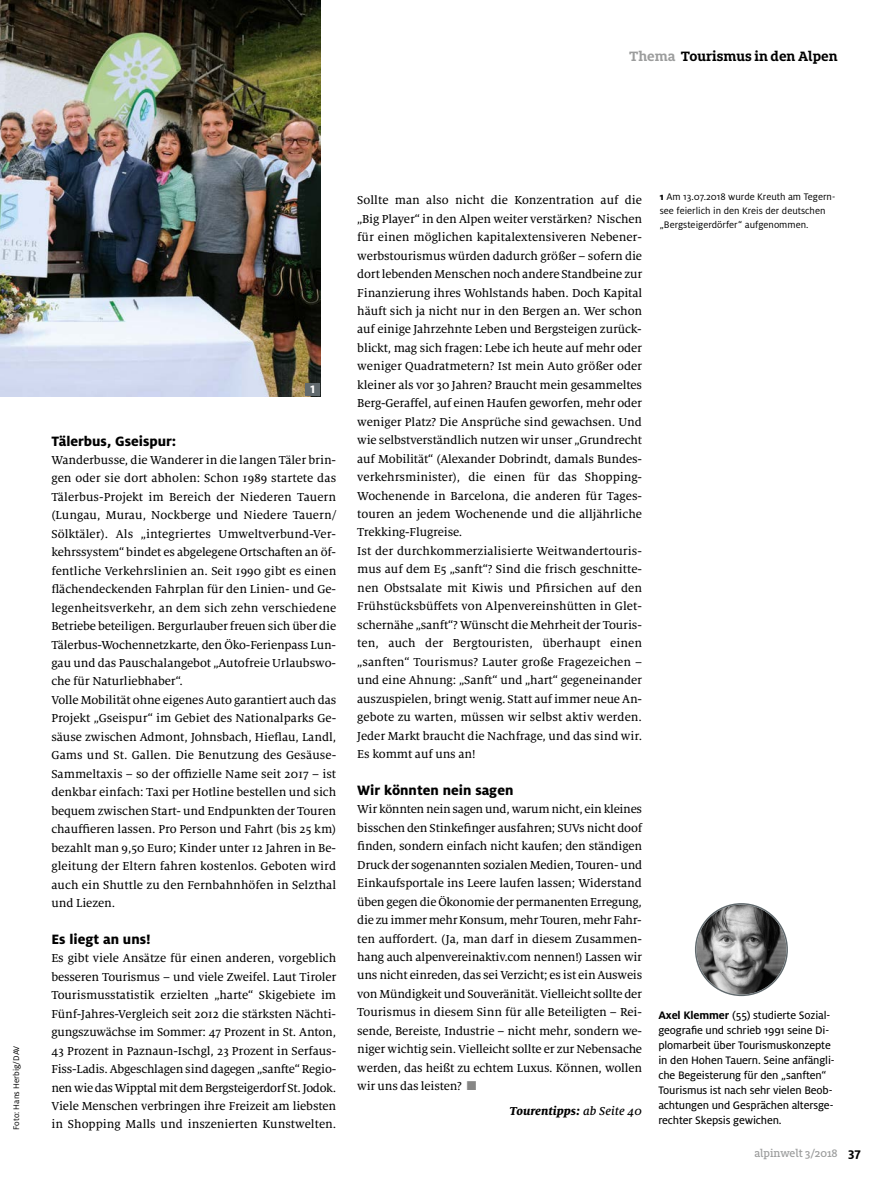
<style>
.page{position:relative;width:893px;height:1191px;background:#fff}
.page>*{position:absolute;margin:0;border:0;box-sizing:border-box;transform-origin:0 0}
.t1{font:800 15px "Milo OT";color:#000}
.t2{font:700 15px "Milo Slab OT";color:#000}
.t3{font:12.75px/18.5px "Milo Serif OT Text";letter-spacing:-.005em;color:#000}
.t4{font:italic 800 12.75px "Milo Serif OT";color:#000}
.t5{font:12px/15px "Milo OT Text";letter-spacing:-.01em;color:#000}
.t6{font:500 12px "Milo Slab OT";color:#9c9d9d}
.t7{font:800 12px "Milo OT";color:#fff}
.t8{font:10.5px/14.2px "Milo OT";color:#000}
.t9{font:9px "Milo OT";color:#000}
.s1{color:#9c9d9d}
.s2{color:#878786}
.s3{font-weight:500}
.s4{font-weight:800}
.s5{font-family:"Milo OT";font-weight:700}
.s6{font-family:"Milo OT";font-weight:700;font-size:13.5px;color:#000}
</style>
<div class="page">
<svg style="left:695px;top:903px;width:93px;height:93px"></svg>
<img style="left:0;top:0;width:320px;height:396px">
<div style="left:305px;top:383px;width:15px;height:13px;background:#616a6e"></div>
<p class="t2" style="left:629px;top:51px;width:210px"><span class="s1">Thema</span> Tourismus in den Alpen</p>
<p class="t9" style="left:13px;top:1129px;width:86px;rotate:-90deg">Foto: Hans Herbig/DAV</p>
<p class="t7" style="left:310px;top:385px;width:6px">1</p>
<p class="t1" style="left:51px;top:435px;width:126px">Tälerbus, Gseispur:</p>
<p class="t3" style="left:51px;top:451px;width:286px">Wanderbusse, die Wanderer in die langen Täler brin&shy;gen oder sie dort abholen: Schon 1989 startete das Tälerbus-Projekt im Bereich der Niederen Tauern (Lungau, Murau, Nockberge und Niedere Tauern/ Sölktäler). Als „integriertes Umweltverbund-Ver&shy;kehrssystem“ bindet es abgelegene Ortschaften an öf&shy;fentliche Verkehrslinien an. Seit 1990 gibt es einen flächendeckenden Fahrplan für den Linien- und Ge&shy;legenheitsverkehr, an dem sich zehn verschiedene Betriebe beteiligen. Bergurlauber freuen sich über die Tälerbus-Wochennetzkarte, den Öko-Ferienpass Lun&shy;gau und das Pauschalangebot „Autofreie Urlaubswo&shy;che für Naturliebhaber“.<br>Volle Mobilität ohne eigenes Auto garantiert auch das Projekt „Gseispur“ im Gebiet des Nationalparks Ge&shy;säuse zwischen Admont, Johnsbach, Hieflau, Landl, Gams und St. Gallen. Die Benutzung des Gesäuse-Sammeltaxis – so der offizielle Name seit 2017 – ist denkbar einfach: Taxi per Hotline bestellen und sich bequem zwischen Start- und Endpunkten der Touren chauffieren lassen. Pro Person und Fahrt (bis 25 km) bezahlt man 9,50 Euro; Kinder unter 12 Jahren in Be&shy;gleitung der Eltern fahren kostenlos. Geboten wird auch ein Shuttle zu den Fernbahnhöfen in Selzthal und Liezen.</p>
<p class="t1" style="left:51px;top:933px;width:101px">Es liegt an uns!</p>
<p class="t3" style="left:51px;top:950px;width:286px;text-align:justify">Es gibt viele Ansätze für einen anderen, vorgeblich besseren Tourismus – und viele Zweifel. Laut Tiroler Tourismusstatistik erzielten „harte“ Skigebiete im Fünf-Jahres-Vergleich seit 2012 die stärksten Nächti&shy;gungszuwächse im Sommer: 47 Prozent in St. Anton, 43 Prozent in Paznaun-Ischgl, 23 Prozent in Serfaus-Fiss-Ladis. Abgeschlagen sind dagegen „sanfte“ Regio&shy;nen wie das Wipptal mit dem Bergsteigerdorf St. Jodok.<br>Viele Menschen verbringen ihre Freizeit am liebsten in Shopping Malls und inszenierten Kunstwelten.</p>
<p class="t3" style="left:357px;top:192px;width:286px">Sollte man also nicht die Konzentration auf die „Big Player“ in den Alpen weiter verstärken? Nischen für einen möglichen kapitalextensiveren Nebener&shy;werbstourismus würden dadurch größer – sofern die dort lebenden Menschen noch andere Standbeine zur Finanzierung ihres Wohlstands haben. Doch Kapital häuft sich ja nicht nur in den Bergen an. Wer schon auf einige Jahrzehnte Leben und Bergsteigen zurück&shy;blickt, mag sich fragen: Lebe ich heute auf mehr oder weniger Quadratmetern? Ist mein Auto größer oder kleiner als vor 30 Jahren? Braucht mein gesammeltes Berg-Geraffel, auf einen Haufen geworfen, mehr oder weniger Platz? Die Ansprüche sind gewachsen. Und wie selbstverständlich nutzen wir unser „Grundrecht auf Mobilität“ (Alexander Dobrindt, damals Bundes&shy;verkehrsminister), die einen für das Shopping-Wochenende in Barcelona, die anderen für Tages&shy;touren an jedem Wochenende und die alljährliche Trekking-Flugreise.<br>Ist der durchkommerzialisierte Weitwandertouris&shy;mus auf dem E5 „sanft“? Sind die frisch geschnitte&shy;nen Obstsalate mit Kiwis und Pfirsichen auf den Frühstücksbüffets von Alpenvereinshütten in Glet&shy;schernähe „sanft“? Wünscht die Mehrheit der Touris&shy;ten, auch der Bergtouristen, überhaupt einen „sanften“ Tourismus? Lauter große Fragezeichen – und eine Ahnung: „Sanft“ und „hart“ gegeneinander auszuspielen, bringt wenig. Statt auf immer neue An&shy;gebote zu warten, müssen wir selbst aktiv werden.<br>Jeder Markt braucht die Nachfrage, und das sind wir.<br>Es kommt auf uns an!</p>
<p class="t1" style="left:357px;top:784px;width:158px">Wir könnten nein sagen</p>
<p class="t3" style="left:357px;top:801px;width:287px;text-align:justify">Wir könnten nein sagen und, warum nicht, ein kleines bisschen den Stinkefinger ausfahren; SUVs nicht doof finden, sondern einfach nicht kaufen; den ständigen Druck der sogenannten sozialen Medien, Touren- und Einkaufsportale ins Leere laufen lassen; Widerstand üben gegen die Ökonomie der permanenten Erregung, die zu immer mehr Konsum, mehr Touren, mehr Fahr&shy;ten auffordert. (Ja, man darf in diesem Zusammen&shy;hang auch alpenvereinaktiv.com nennen!) Lassen wir uns nicht einreden, das sei Verzicht; es ist ein Ausweis von Mündigkeit und Souveränität. Vielleicht sollte der Tourismus in diesem Sinn für alle Beteiligten – Rei&shy;sende, Bereiste, Industrie – nicht mehr, sondern we&shy;niger wichtig sein. Vielleicht sollte er zur Nebensache werden, das heißt zu echtem Luxus. Können, wollen wir uns das leisten? <span class="s2">■</span></p>
<p class="t4" style="left:510px;top:1105px;width:134px">Tourentipps: <span class="s3">ab Seite 40</span></p>
<p class="t8" style="left:660px;top:190px;width:177px"><span class="s4">1</span> Am 13.07.2018 wurde Kreuth am Tegern&shy;see feierlich in den Kreis der deutschen „Bergsteigerdörfer“ aufgenommen.</p>
<p class="t5" style="left:658px;top:1008px;width:178px"><span class="s5">Axel Klemmer</span> (55) studierte Sozial&shy;geografie und schrieb 1991 seine Di&shy;plomarbeit über Tourismuskonzepte in den Hohen Tauern. Seine anfängli&shy;che Begeisterung für den „sanften“ Tourismus ist nach sehr vielen Beob&shy;achtungen und Gesprächen altersge&shy;rechter Skepsis gewichen.</p>
<p class="t6" style="left:754px;top:1148px;width:108px">alpinwelt 3/2018 <span class="s6">37</span></p>
</div>
